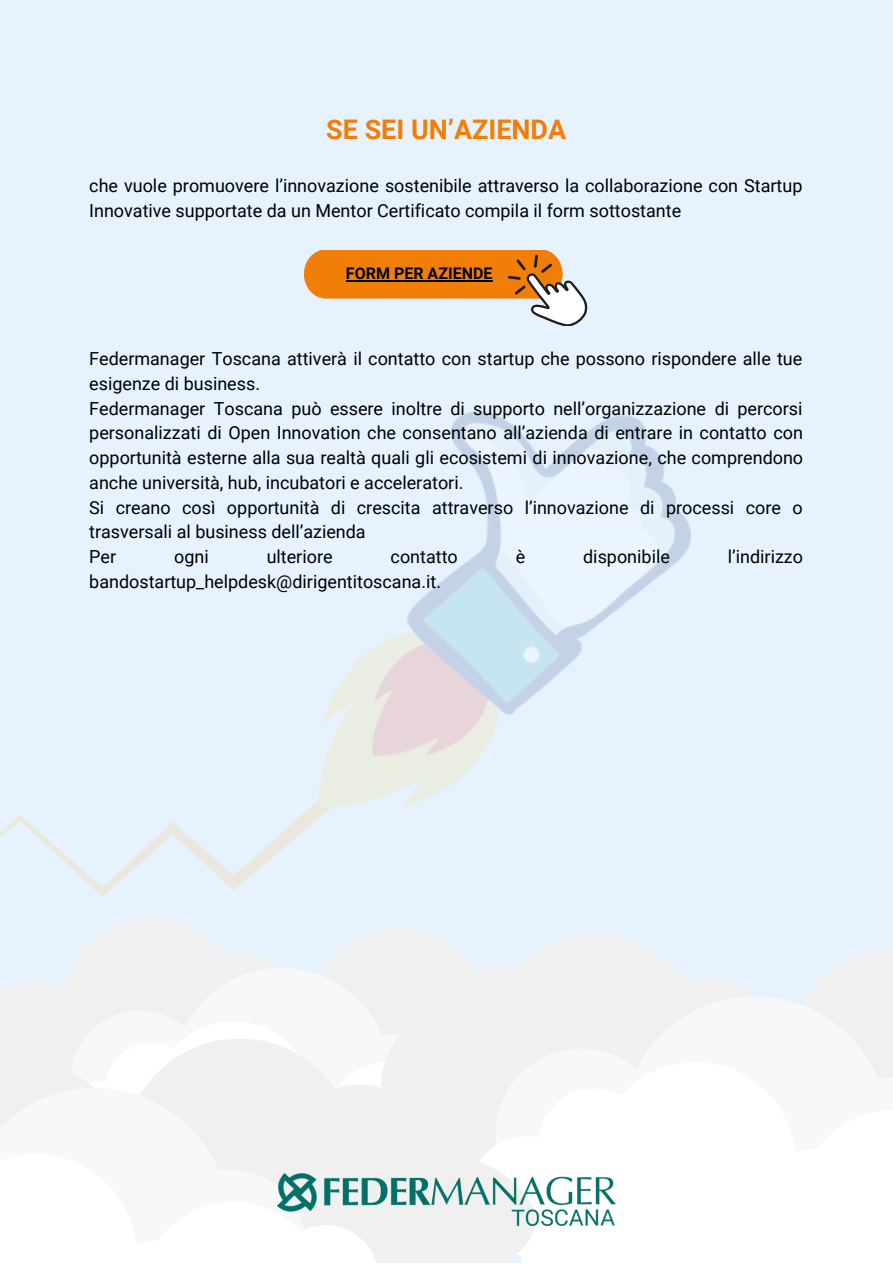
<style>
.page{position:relative;width:893px;height:1264px;background:#fff}
.page>*{position:absolute;margin:0;border:0;box-sizing:border-box;transform-origin:0 0}
.t1{font:700 27px "Roboto";color:#f17e06}
.t2{font:18px/24.8px "Roboto";color:#000}
.t3{font:700 16.05px "Roboto";color:#000}
</style>
<div class="page">
<div style="left:0;top:0;width:892px;height:1262px;background:#e6f3ff"></div>
<img style="left:0;top:411px;width:690px;height:486px">
<svg style="left:353px;top:928px;width:63px;height:29px"></svg>
<svg style="left:0;top:918px;width:353px;height:104px"></svg>
<svg style="left:62px;top:957px;width:316px;height:63px;fill:#eff0ef"></svg>
<svg style="left:843px;top:947px;width:49px;height:36px;fill:#eff0ef"></svg>
<svg style="left:378px;top:930px;width:465px;height:104px;fill:#eff0ef"></svg>
<svg style="left:485px;top:983px;width:407px;height:125px;fill:#eff0ef"></svg>
<svg style="left:885px;top:1108px;width:7px;height:154px"></svg>
<svg style="left:537px;top:1060px;width:348px;height:202px;fill:#fff"></svg>
<svg style="left:443px;top:1034px;width:94px;height:228px;fill:#eff0ef"></svg>
<svg style="left:0;top:1022px;width:443px;height:240px"></svg>
<img style="left:278px;top:1173px;width:337px;height:52px">
<svg style="left:304px;top:250px;width:284px;height:76px"></svg>
<hr style="left:346px;top:280px;width:146px;height:1px;background:#000">
<h1 class="t1" style="left:326px;top:114px;width:241px">SE SEI UN’AZIENDA</h1>
<p class="t2" style="left:89px;top:173px;width:714px">che vuole promuovere l’innovazione sostenibile attraverso la collaborazione con Startup<br>Innovative supportate da un Mentor Certificato compila il form sottostante</p>
<p class="t3" style="left:346px;top:264px;width:148px">FORM PER AZIENDE</p>
<p class="t2" style="left:89px;top:347px;width:715px">Federmanager Toscana attiverà il contatto con startup che possono rispondere alle tue esigenze di business.<br>Federmanager Toscana può essere inoltre di supporto nell’organizzazione di percorsi personalizzati di Open Innovation che consentano all’azienda di entrare in contatto con opportunità esterne alla sua realtà quali gli ecosistemi di innovazione, che comprendono anche università, hub, incubatori e acceleratori.<br>Si creano così opportunità di crescita attraverso l’innovazione di processi core o trasversali al business dell’azienda<br>Per</p>
<p class="t2" style="left:174px;top:544px;width:36px">ogni</p>
<p class="t2" style="left:267px;top:544px;width:67px">ulteriore</p>
<p class="t2" style="left:390px;top:544px;width:69px">contatto</p>
<p class="t2" style="left:515px;top:544px;width:11px">è</p>
<p class="t2" style="left:583px;top:544px;width:88px">disponibile</p>
<p class="t2" style="left:727px;top:544px;width:77px">l’indirizzo</p>
<p class="t2" style="left:89px;top:569px;width:353px">bandostartup_helpdesk@dirigentitoscana.it.</p>
</div>
